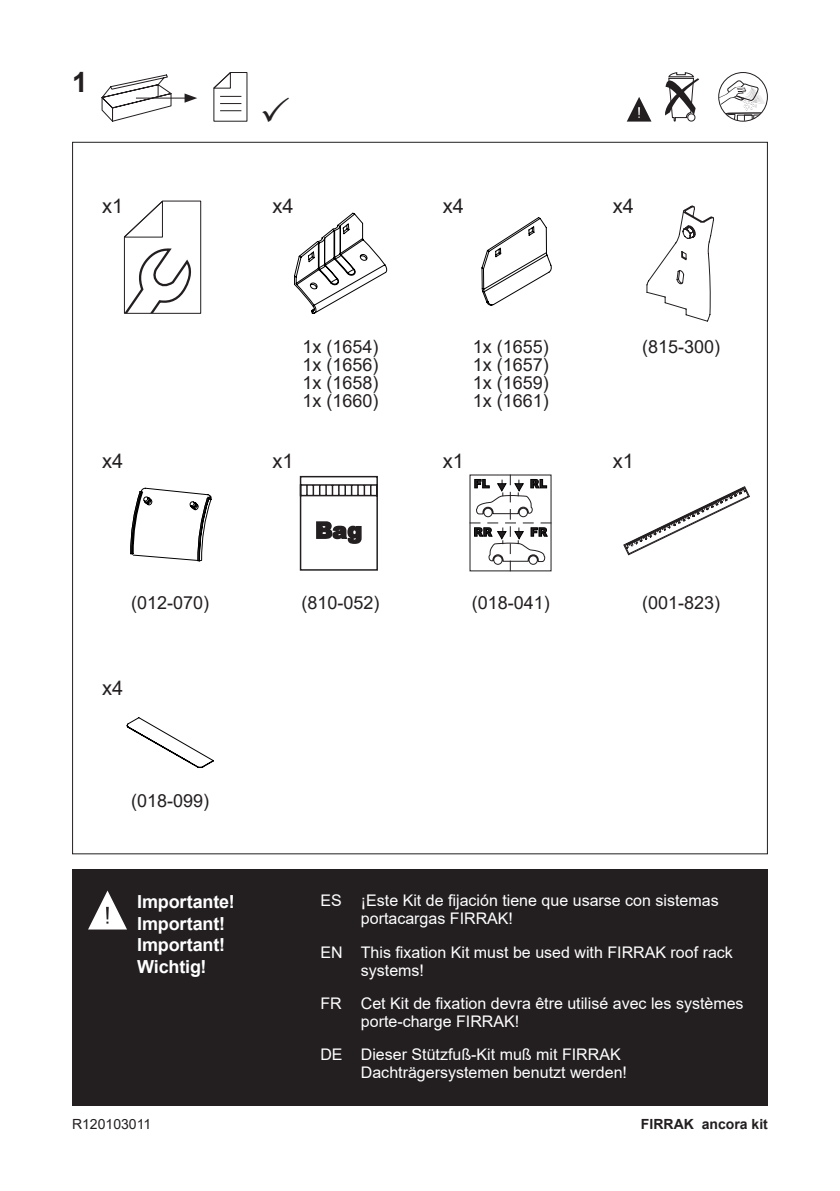
<style>
.page{position:relative;width:840px;height:1191px;background:#fff}
.page>*{position:absolute;margin:0;border:0;box-sizing:border-box;transform-origin:0 0}
.t1{font:700 28px "Arial";color:#231f20}
.t2{font:20px "Arial";color:#231f20}
.t3{font:18px/18px "Arial";color:#231f20;text-align:justify}
.t4{font:700 18px/21.6px "Arial";letter-spacing:-.01em;color:#fff}
.t5{font:16px/18px "Arial";color:#fff}
.t6{font:700 14px "Arial";color:#231f20}
.t7{font:14px "Arial";color:#231f20}
</style>
<div class="page">
<svg style="left:719px;top:81px;width:46px;height:40px"></svg>
<div style="left:717px;top:72px;width:50px;height:50px;border:1px solid #231f20;border-radius:50%"></div>
<svg style="left:665px;top:72px;width:33px;height:50px"></svg>
<svg style="left:101px;top:74px;width:72px;height:48px"></svg>
<hr style="left:136px;top:98px;width:52px;height:1px;background:#231f20">
<svg style="left:184px;top:93px;width:13px;height:10px"></svg>
<svg style="left:213px;top:72px;width:35px;height:50px"></svg>
<svg style="left:123px;top:200px;width:78px;height:114px"></svg>
<svg style="left:626px;top:97px;width:25px;height:25px"></svg>
<svg style="left:299px;top:475px;width:79px;height:96px"></svg>
<svg style="left:130px;top:487px;width:82px;height:75px"></svg>
<svg style="left:646px;top:205px;width:68px;height:117px"></svg>
<svg style="left:469px;top:474px;width:82px;height:97px"></svg>
<svg style="left:294px;top:212px;width:93px;height:102px"></svg>
<svg style="left:481px;top:217px;width:71px;height:89px"></svg>
<svg style="left:623px;top:486px;width:126px;height:69px"></svg>
<svg style="left:127px;top:717px;width:87px;height:51px"></svg>
<div style="left:72px;top:869px;width:695px;height:236px;background:#231f20"></div>
<svg style="left:88px;top:890px;width:39px;height:39px"></svg>
<h1 class="t1" style="left:72px;top:63px;width:17px">1</h1>
<p class="t2" style="left:102px;top:192px;width:23px">x1</p>
<p class="t2" style="left:272px;top:192px;width:23px">x4</p>
<p class="t2" style="left:442px;top:192px;width:23px">x4</p>
<p class="t2" style="left:612px;top:192px;width:23px">x4</p>
<p class="t2" style="left:102px;top:447px;width:23px">x4</p>
<p class="t3" style="left:302px;top:338px;width:78px">1x (1654)<br>1x (1656)<br>1x (1658)<br>1x (1660)</p>
<p class="t3" style="left:472px;top:338px;width:78px">1x (1655)<br>1x (1657)<br>1x (1659)<br>1x (1661)</p>
<p class="t3" style="left:641px;top:338px;width:80px">(815-300)</p>
<p class="t2" style="left:272px;top:447px;width:23px">x1</p>
<p class="t2" style="left:442px;top:447px;width:23px">x1</p>
<p class="t2" style="left:612px;top:447px;width:23px">x1</p>
<p class="t3" style="left:131px;top:593px;width:80px">(012-070)</p>
<p class="t2" style="left:102px;top:674px;width:23px">x4</p>
<p class="t3" style="left:131px;top:791px;width:80px">(018-099)</p>
<p class="t4" style="left:137px;top:891px;width:99px">Importante!<br>Important!<br>Important!<br>Wichtig!</p>
<p class="t7" style="left:72px;top:1114px;width:81px">R120103011</p>
<p class="t3" style="left:301px;top:593px;width:80px">(810-052)</p>
<p class="t3" style="left:471px;top:593px;width:80px">(018-041)</p>
<p class="t3" style="left:641px;top:593px;width:80px">(001-823)</p>
<p class="t5" style="left:360px;top:891px;width:359px;text-indent:-40px">ES ¡Este Kit de fijación tiene que usarse con sistemas portacargas FIRRAK!</p>
<p class="t5" style="left:360px;top:942px;width:373px;text-indent:-40px">EN This fixation Kit must be used with FIRRAK roof rack systems!</p>
<p class="t5" style="left:360px;top:993px;width:384px;text-indent:-40px">FR Cet Kit de fixation devra être utilisé avec les systèmes porte-charge FIRRAK!</p>
<p class="t5" style="left:360px;top:1044px;width:267px;text-indent:-40px">DE Dieser Stützfuß-Kit muß mit FIRRAK<br>Dachträgersystemen benutzt werden!</p>
<p class="t6" style="left:640px;top:1114px;width:128px">FIRRAK ancora kit</p>
</div>
